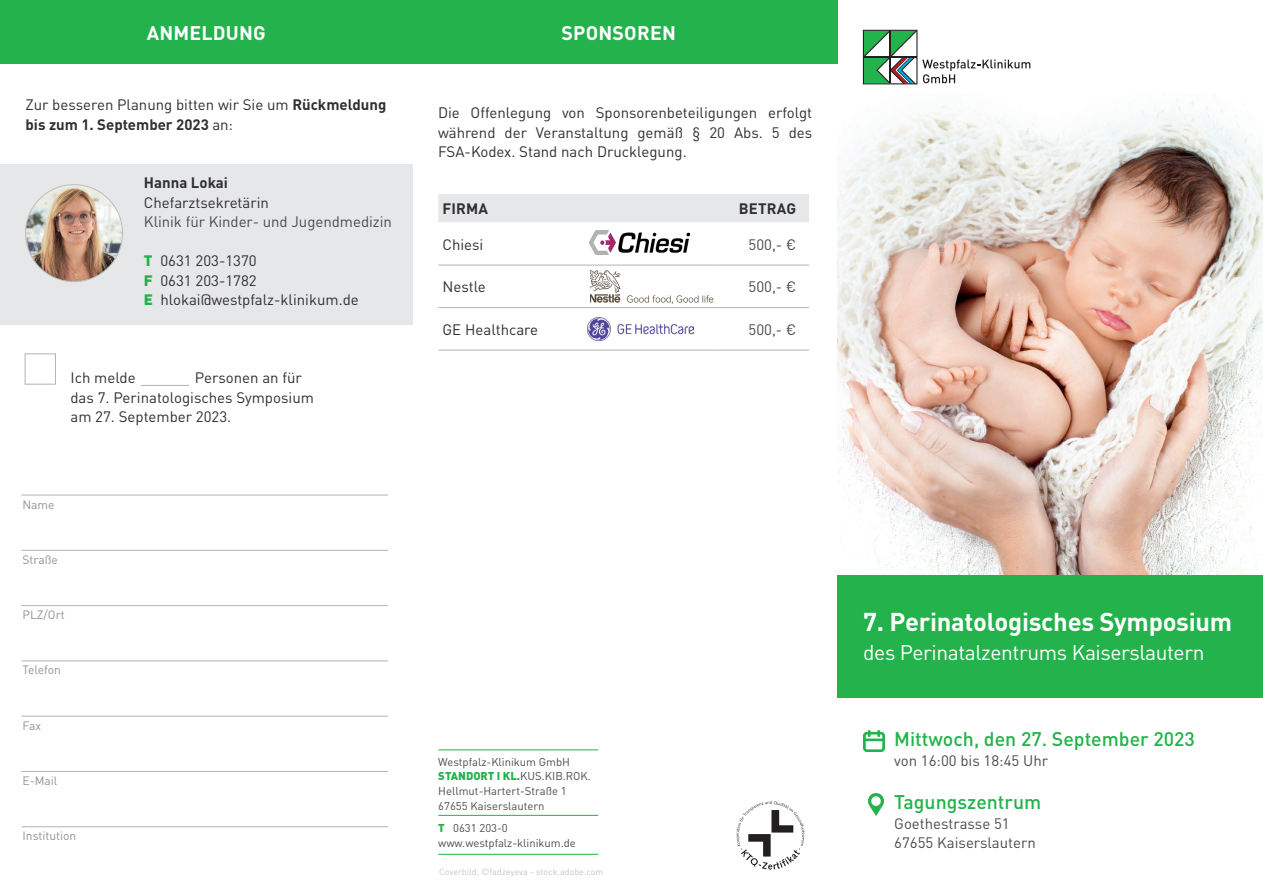
<style>
.page{position:relative;width:1263px;height:893px;background:#fff}
.page>*{position:absolute;margin:0;border:0;box-sizing:border-box;transform-origin:0 0}
.t1{font:700 25.5px "DINOT";letter-spacing:-.01em;color:#fff}
.t2{font:21px "DINOT";letter-spacing:-.02em;color:#fff}
.t3{font:500 19.5px "DINOT";color:#23b24b}
.t4{font:700 19.5px "DINOT";letter-spacing:.01em;color:#fff}
.t5{font:15px/19.5px "DINOT";color:#312f30}
.t6{font:15px/19.5px "DINOT";color:#4b4c4d}
.t7{font:700 15px "DINOT";color:#312f30}
.t8{font:12px "DINOT";color:#919396}
.t9{font:11.25px/14.7px "DINOT";color:#4b4c4d}
.t10{font:9px "DINOT";color:#c5c6c8}
.s1{font-weight:700}
.s2{font-weight:900;color:#23b24b}
</style>
<div class="page">
<div style="left:0;top:0;width:412px;height:64px;background:#23b24b"></div>
<div style="left:0;top:164px;width:412px;height:161px;background:#e6e7e9"></div>
<div style="left:25px;top:353px;width:31px;height:32px;border:1px solid #b2b3b7"></div>
<svg style="left:21px;top:549px;width:367px;height:167px"></svg>
<hr style="left:21px;top:495px;width:367px;height:1px;background:#b2b3b7">
<hr style="left:21px;top:550px;width:367px;height:1px;background:#b2b3b7">
<hr style="left:21px;top:605px;width:367px;height:1px;background:#b2b3b7">
<hr style="left:21px;top:660px;width:367px;height:1px;background:#b2b3b7">
<hr style="left:21px;top:716px;width:367px;height:1px;background:#b2b3b7">
<hr style="left:21px;top:771px;width:367px;height:1px;background:#b2b3b7">
<hr style="left:21px;top:826px;width:367px;height:1px;background:#b2b3b7">
<hr style="left:141px;top:385px;width:48px;height:1px;background:#b2b3b7">
<div style="left:23px;top:555px;width:34px;height:9px;background:#fff"></div>
<div style="left:24px;top:610px;width:40px;height:10px;background:#fff"></div>
<div style="left:23px;top:666px;width:37px;height:8px;background:#fff"></div>
<img style="left:26px;top:186px;width:97px;height:96px">
<svg style="left:736px;top:801px;width:69px;height:68px"></svg>
<hr style="left:438px;top:854px;width:160px;height:1px;background:#23b24b">
<hr style="left:438px;top:815px;width:160px;height:1px;background:#23b24b">
<hr style="left:438px;top:750px;width:160px;height:1px;background:#23b24b">
<div style="left:438px;top:194px;width:371px;height:28px;background:#e6e7e9"></div>
<svg style="left:438px;top:230px;width:371px;height:120px"></svg>
<hr style="left:438px;top:265px;width:281px;height:1px;background:#b2b3b7">
<hr style="left:719px;top:265px;width:90px;height:1px;background:#b2b3b7">
<hr style="left:438px;top:307px;width:281px;height:1px;background:#b2b3b7">
<hr style="left:719px;top:307px;width:90px;height:1px;background:#b2b3b7">
<hr style="left:438px;top:350px;width:281px;height:1px;background:#b2b3b7">
<hr style="left:719px;top:350px;width:90px;height:1px;background:#b2b3b7">
<img style="left:587px;top:317px;width:106px;height:24px">
<img style="left:590px;top:270px;width:127px;height:33px">
<img style="left:590px;top:231px;width:100px;height:23px">
<div style="left:412px;top:0;width:426px;height:64px;background:#23b24b"></div>
<img style="left:864px;top:731px;width:21px;height:21px">
<img style="left:868px;top:794px;width:15px;height:21px">
<div style="left:838px;top:575px;width:425px;height:122px;background:#23b24b"></div>
<img style="left:838px;top:94px;width:425px;height:481px">
<svg style="left:863px;top:30px;width:167px;height:54px"></svg>
<h3 class="t4" style="left:147px;top:21px;width:121px">ANMELDUNG</h3>
<p class="t5" style="left:25px;top:95px;width:362px">Zur besseren Planung bitten wir Sie um <span class="s1">Rückmeldung bis zum 1. September 2023</span> an:</p>
<p class="t7" style="left:144px;top:173px;width:86px">Hanna Lokai</p>
<p class="t5" style="left:144px;top:192px;width:126px">Chefarztsekretärin</p>
<p class="t6" style="left:144px;top:212px;width:249px">Klinik für Kinder- und Jugendmedizin</p>
<p class="t5" style="left:144px;top:251px;width:216px"><span class="s2">T</span> 0631 203-1370<br><span class="s2">F</span> 0631 203-1782<br><span class="s2">E</span> hlokai@westpfalz-klinikum.de</p>
<p class="t5" style="left:70px;top:368px;width:245px;text-indent:125px">Personen an für das 7. Perinatologisches Symposium am 27. September 2023.</p>
<p class="t5" style="left:70px;top:368px;width:67px">Ich melde</p>
<p class="t8" style="left:23px;top:497px;width:34px">Name</p>
<p class="t8" style="left:23px;top:552px;width:37px">Straße</p>
<p class="t8" style="left:23px;top:607px;width:44px">PLZ/Ort</p>
<p class="t8" style="left:23px;top:662px;width:40px">Telefon</p>
<p class="t8" style="left:23px;top:718px;width:20px">Fax</p>
<p class="t8" style="left:23px;top:773px;width:36px">E-Mail</p>
<p class="t8" style="left:23px;top:828px;width:55px">Institution</p>
<h3 class="t4" style="left:562px;top:21px;width:116px">SPONSOREN</h3>
<p class="t5" style="left:438px;top:103px;width:376px;text-align:justify">Die Offenlegung von Sponsorenbeteiligungen erfolgt während der Veranstaltung gemäß § 20 Abs. 5 des FSA-Kodex. Stand nach Drucklegung.</p>
<p class="t7" style="left:442px;top:199px;width:47px">FIRMA</p>
<p class="t7" style="left:739px;top:199px;width:59px">BETRAG</p>
<p class="t5" style="left:442px;top:234px;width:42px">Chiesi</p>
<p class="t6" style="left:748px;top:234px;width:49px">500,- €</p>
<p class="t5" style="left:442px;top:277px;width:45px">Nestle</p>
<p class="t6" style="left:748px;top:277px;width:49px">500,- €</p>
<p class="t5" style="left:442px;top:320px;width:97px">GE Healthcare</p>
<p class="t6" style="left:748px;top:319px;width:49px">500,- €</p>
<p class="t9" style="left:438px;top:754px;width:154px">Westpfalz-Klinikum GmbH<br><span class="s2">STANDORT I KL.</span>KUS.KIB.ROK.<br>Hellmut-Hartert-Straße 1<br>67655 Kaiserslautern</p>
<p class="t9" style="left:438px;top:820px;width:139px"><span class="s2">T</span> 0631 203-0 www.westpfalz-klinikum.de</p>
<p class="t10" style="left:439px;top:866px;width:166px">Coverbild: ©fadzeyeva - stock.adobe.com</p>
<h1 class="t1" style="left:863px;top:605px;width:370px">7. Perinatologisches Symposium</h1>
<h2 class="t2" style="left:863px;top:639px;width:343px">des Perinatalzentrums Kaiserslautern</h2>
<h3 class="t3" style="left:894px;top:726px;width:302px">Mittwoch, den 27. September 2023</h3>
<p class="t6" style="left:894px;top:750px;width:155px">von 16:00 bis 18:45 Uhr</p>
<h3 class="t3" style="left:894px;top:789px;width:149px">Tagungszentrum</h3>
<p class="t6" style="left:894px;top:813px;width:143px">Goethestrasse 51<br>67655 Kaiserslautern</p>
</div>
